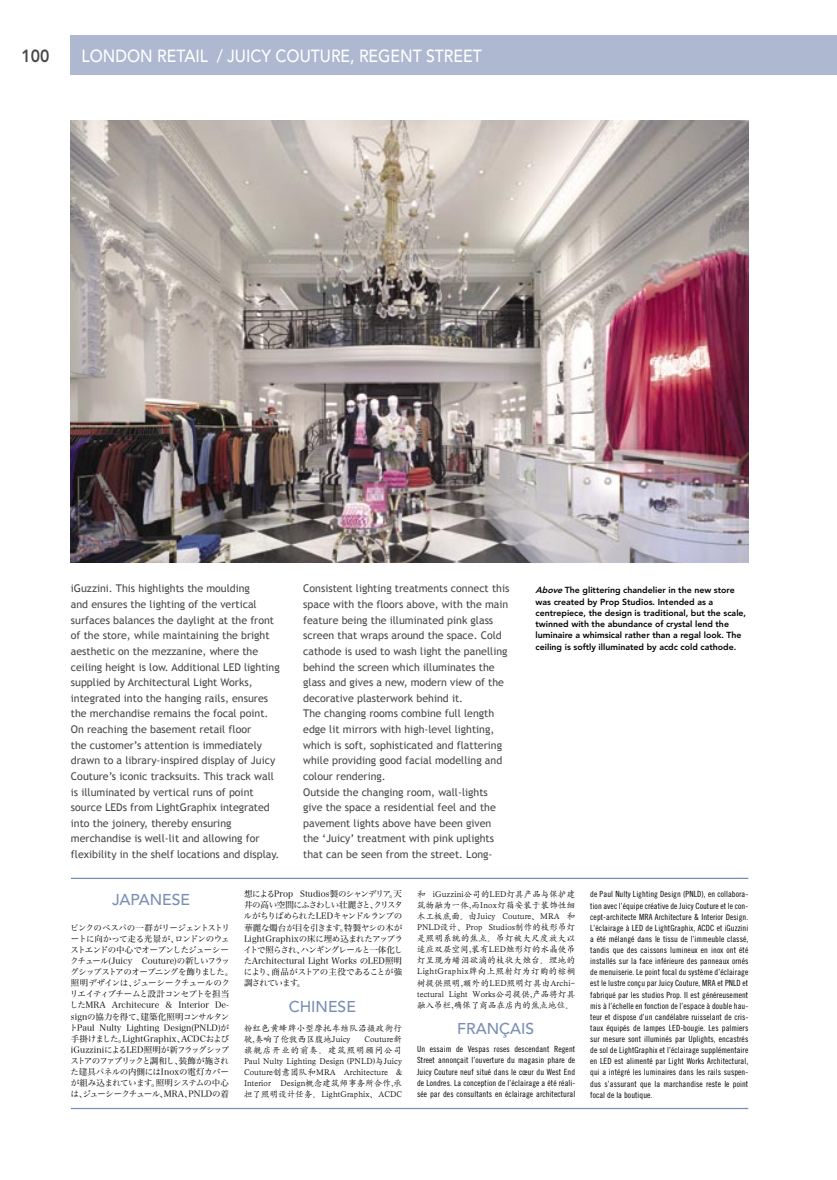
<style>
.page{position:relative;width:837px;height:1180px;background:#fff}
.page>*{position:absolute;margin:0;border:0;box-sizing:border-box;transform-origin:0 0}
.t1{font:500 17.5px "Avenir";color:#fff;scale:.9 1}
.t2{font:800 17.5px "Avenir";color:#484848;scale:.9 1}
.t3{font:500 15.62px "Avenir";color:#798fb4}
.t4{font:10.62px/15.6px "Trebuchet MS";color:#484848}
.t5{font:800 8.75px/11.2px "Avenir";color:#000}
.t6{font:8.5px/11.1px "Trade Gothic Cond Eighteen";letter-spacing:.01em;color:#000;text-align:justify}
.t7{font:8.5px/11.1px "Hira Min Pro W3";letter-spacing:-.025em;color:#000}
.t8{font:8.5px/11.1px "SIL Kai Reg Jian";letter-spacing:.01em;color:#000;text-align:justify}
.t9{font:8.5px/11.1px "SIL Kai Reg Jian";letter-spacing:.035em;color:#000}
.s1{font-style:italic}
</style>
<div class="page">
<div style="left:71px;top:35px;width:765px;height:40px;background:#aeb8d0"></div>
<hr style="left:71px;top:878px;width:677px;height:1px;background:#798eb3">
<hr style="left:71px;top:1108px;width:677px;height:1px;background:#798eb3">
<img style="left:71px;top:120px;width:677px;height:443px">
<h1 class="t2" style="left:21px;top:46px;width:33px">100</h1>
<h1 class="t1" style="left:81px;top:46px;width:446px">LONDON RETAIL / JUICY COUTURE, REGENT STREET</h1>
<p class="t4" style="left:71px;top:581px;width:210px">iGuzzini. This highlights the moulding<br>and ensures the lighting of the vertical surfaces balances the daylight at the front of the store, while maintaining the bright aesthetic on the mezzanine, where the ceiling height is low. Additional LED lighting supplied by Architectural Light Works, integrated into the hanging rails, ensures the merchandise remains the focal point.<br>On reaching the basement retail floor<br>the customer’s attention is immediately drawn to a library-inspired display of Juicy Couture’s iconic tracksuits. This track wall is illuminated by vertical runs of point source LEDs from LightGraphix integrated into the joinery, thereby ensuring merchandise is well-lit and allowing for flexibility in the shelf locations and display.</p>
<p class="t4" style="left:303px;top:581px;width:207px">Consistent lighting treatments connect this space with the floors above, with the main feature being the illuminated pink glass screen that wraps around the space. Cold cathode is used to wash light the panelling behind the screen which illuminates the glass and gives a new, modern view of the decorative plasterwork behind it.<br>The changing rooms combine full length edge lit mirrors with high-level lighting, which is soft, sophisticated and flattering while providing good facial modelling and colour rendering.<br>Outside the changing room, wall-lights give the space a residential feel and the pavement lights above have been given the ‘Juicy’ treatment with pink uplights that can be seen from the street. Long-</p>
<p class="t5" style="left:535px;top:585px;width:212px"><span class="s1">Above</span>The glittering chandelier in the new store was created by Prop Studios. Intended as a centrepiece, the design is traditional, but the scale, twinned with the abundance of crystal lend the luminaire a whimsical rather than a regal look. The ceiling is softly illuminated by acdc cold cathode.</p>
<h2 class="t3" style="left:112px;top:890px;width:79px">JAPANESE</h2>
<p class="t7" style="left:70px;top:921px;width:165px">ピンクのベスパの一群がリージェントストリートに向かって走る光景が、ロンドンのウェストエンドの中心でオープンしたジューシークチュール(Juicy Couture)の新しいフラッグシップストアのオープニングを飾りました。照明デザインは、ジューシークチュールのクリエイティブチームと設計コンセプトを担当したMRA Architecure &amp; Interior De&shy;signの協力を得て、建築化照明コンサルタントPaul Nulty Lighting Design(PNLD)が手掛けました。LightGraphix、ACDCおよびiGuzziniによるLED照明が新フラッグシップストアのファブリックと調和し、装飾が施された建具パネルの内側にはInoxの電灯カバーが組み込まれています。照明システムの中心は、ジューシークチュール、MRA、PNLDの着</p>
<p class="t7" style="left:243px;top:888px;width:161px;text-align:justify">想によるProp Studios製のシャンデリア。天井の高い空間にふさわしい壮麗さと、クリスタルがちりばめられたLEDキャンドルランプの華麗な燭台が目を引きます。特製ヤシの木がLightGraphixの床に埋め込まれたアップライトで照らされ、ハンギングレールと一体化したArchitectural Light Works のLED照明により、商品がストアの主役であることが強調されています。</p>
<p class="t9" style="left:244px;top:1022px;width:159px">粉红色黄蜂牌小型摩托车结队沿摄政街行驶,奏响了伦敦西区腹地Juicy</p>
<h2 class="t3" style="left:288px;top:997px;width:69px">CHINESE</h2>
<p class="t8" style="left:244px;top:1033px;width:159px;text-indent:120px">Couture新旗舰店开业的前奏。建筑照明顾问公司Paul Nulty Lighting Design (PNLD)与Juicy Couture创意团队和MRA Architecture &amp; Interior Design概念建筑师事务所合作,承担了照明设计任务。LightGraphix、ACDC</p>
<p class="t8" style="left:417px;top:887px;width:159px">和 iGuzzini公司的LED灯具产品与保护建筑物融为一体,而Inox灯箱安装于装饰性细木工板底面。由Juicy Couture、MRA 和PNLD设计、Prop Studios制作的枝形吊灯是照明系统的焦点。吊灯被大尺度放大以适应双层空间,装有LED烛形灯的水晶使吊灯呈现为蜡泪欲滴的枝状大烛台。埋地的LightGraphix牌向上照射灯为订购的棕榈树提供照明,额外的LED照明灯具由Archi&shy;tectural Light Works公司提供,产品将灯具融入吊栏,确保了商品在店内的焦点地位。</p>
<p class="t6" style="left:417px;top:1044px;width:159px">Un essaim de Vespas roses descendant Regent Street annonçait l’ouverture du magasin phare de Juicy Couture neuf situé dans le cœur du West End de Londres. La conception de l’éclairage a été réali&shy;sée par des consultants en éclairage architectural</p>
<h2 class="t3" style="left:457px;top:1020px;width:78px">FRANÇAIS</h2>
<p class="t6" style="left:590px;top:889px;width:159px">de Paul Nulty Lighting Design (PNLD), en collabora&shy;tion avec l’équipe créative de Juicy Couture et le con&shy;cept-architecte MRA Architecture &amp; Interior Design.<br>L’éclairage à LED de LightGraphix, ACDC et iGuzzini a été mélangé dans le tissu de l’immeuble classé, tandis que des caissons lumineux en inox ont été installés sur la face inférieure des panneaux ornés de menuiserie. Le point focal du système d’éclairage est le lustre conçu par Juicy Couture, MRA et PNLD et fabriqué par les studios Prop. Il est généreusement mis à l’échelle en fonction de l’espace à double hau&shy;teur et dispose d’un candélabre ruisselant de cris&shy;taux équipés de lampes LED-bougie. Les palmiers sur mesure sont illuminés par Uplights, encastrés de sol de LightGraphix et l’éclairage supplémentaire en LED est alimenté par Light Works Architectural, qui a intégré les luminaires dans les rails suspen&shy;dus s’assurant que la marchandise reste le point focal de la boutique.</p>
</div>
